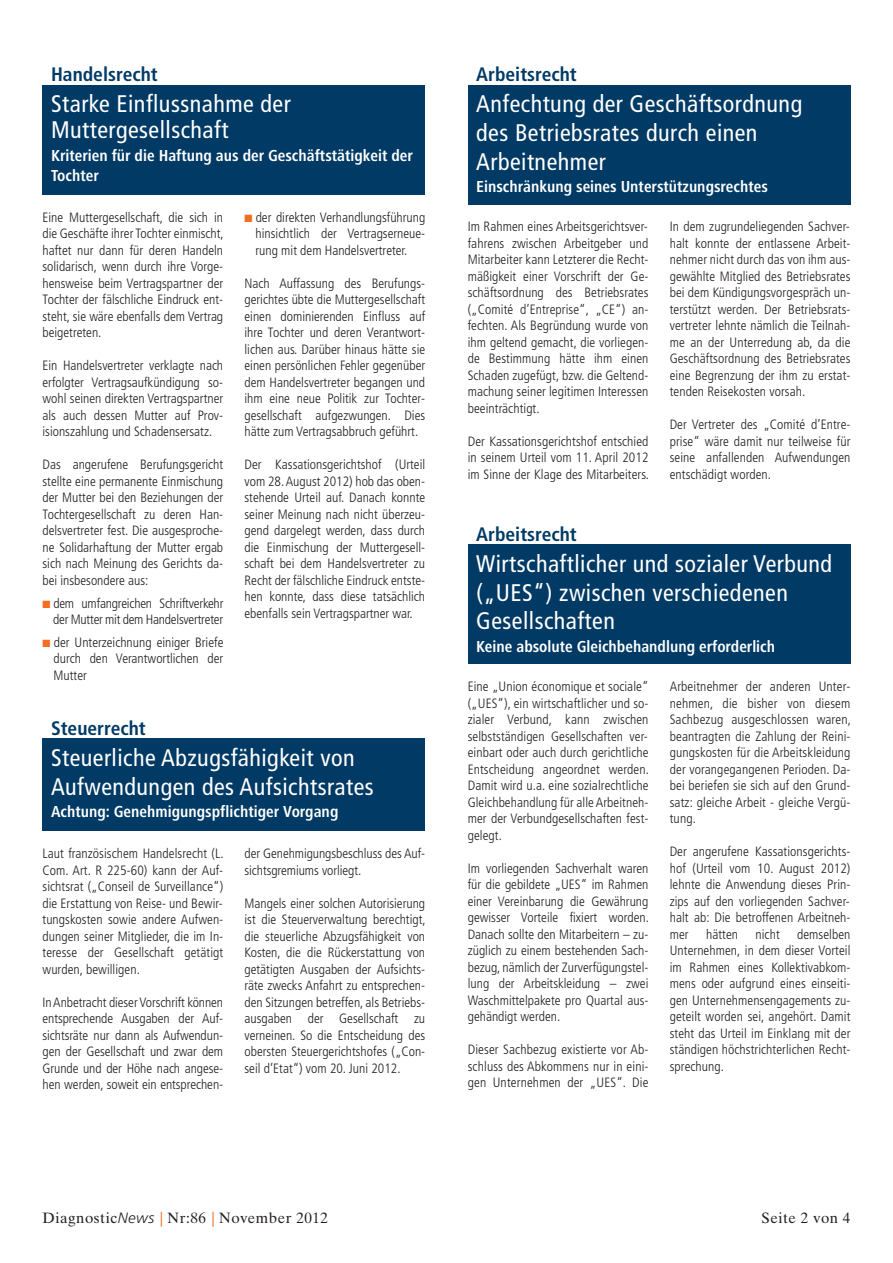
<style>
.page{position:relative;width:893px;height:1263px;background:#fff}
.page>*{position:absolute;margin:0;border:0;box-sizing:border-box;transform-origin:0 0}
.t1{font:condensed 24px/28.8px "Frutiger LT Std";letter-spacing:.02em;color:#fff}
.t2{font:700 condensed 19.5px "Frutiger LT Std";color:#013a65}
.t3{font:700 condensed 16.5px/19.8px "Frutiger Next LT";color:#fff}
.t4{font:15px "Times Ten Greek Upright";letter-spacing:.035em;color:#231f20}
.t5{font:300 condensed 13.5px/16.5px "Frutiger LT Std";color:#231f20;text-align:justify}
.s1{color:#f36e21}
.s2{font-family:"Frutiger LT Std";font-weight:300;font-style:italic}
.s3{font-family:"Frutiger LT Std";font-weight:300;font-style:italic;color:#f36e21}
</style>
<div class="page">
<div style="left:43px;top:85px;width:382px;height:109px;background:#013a65"></div>
<div style="left:468px;top:85px;width:382px;height:119px;background:#013a65"></div>
<div style="left:468px;top:545px;width:382px;height:119px;background:#013a65"></div>
<div style="left:43px;top:739px;width:382px;height:92px;background:#013a65"></div>
<h2 class="t2" style="left:51px;top:66px;width:108px">Handelsrecht</h2>
<h1 class="t1" style="left:51px;top:92px;width:241px;line-height:26.4px">Starke Einflussnahme der<br>Muttergesellschaft</h1>
<p class="t3" style="left:51px;top:148px;width:363px">Kriterien für die Haftung aus der Geschäftstätigkeit der<br>Tochter</p>
<p class="t5" style="left:43px;top:210px;width:183px">Eine Muttergesellschaft, die sich in die Geschäfte ihrer Tochter einmischt, haftet nur dann für deren Handeln solidarisch, wenn durch ihre Vorge&shy;hensweise beim Vertragspartner der Tochter der fälschliche Eindruck ent&shy;steht, sie wäre ebenfalls dem Vertrag beigetreten.</p>
<p class="t5" style="left:43px;top:358px;width:182px">Ein Handelsvertreter verklagte nach erfolgter Vertragsaufkündigung so&shy;wohl seinen direkten Vertragspartner als auch dessen Mutter auf Prov&shy;isionszahlung und Schadensersatz.</p>
<p class="t5" style="left:43px;top:457px;width:182px">Das angerufene Berufungsgericht stellte eine permanente Einmischung der Mutter bei den Beziehungen der Tochtergesellschaft zu deren Han&shy;delsvertreter fest. Die ausgesproche&shy;ne Solidarhaftung der Mutter ergab sich nach Meinung des Gerichts da&shy;bei insbesondere aus:</p>
<p class="t5" style="left:43px;top:596px;width:182px;text-align:right"><span class="s1">■</span> dem umfangreichen Schriftverkehr der Mutter mit dem Handelsvertreter</p>
<p class="t5" style="left:54px;top:635px;width:171px;text-indent:-11px"><span class="s1">■</span> der Unterzeichnung einiger Briefe durch den Verantwortlichen der Mutter</p>
<p class="t5" style="left:256px;top:210px;width:171px;text-indent:-11px"><span class="s1">■</span> der direkten Verhandlungsführung hinsichtlich der Vertragserneue&shy;rung mit dem Handelsvertreter.</p>
<p class="t5" style="left:244px;top:276px;width:182px">Nach Auffassung des Berufungs&shy;gerichtes übte die Muttergesellschaft einen dominierenden Einfluss auf ihre Tochter und deren Verantwort&shy;lichen aus. Darüber hinaus hätte sie einen persönlichen Fehler gegenüber dem Handelsvertreter begangen und ihm eine neue Politik zur Tochter&shy;gesellschaft aufgezwungen. Dies hätte zum Vertragsabbruch geführt.</p>
<p class="t5" style="left:244px;top:457px;width:182px">Der Kassationsgerichtshof (Urteil vom 28.August 2012) hob das oben&shy;stehende Urteil auf. Danach konnte seiner Meinung nach nicht überzeu&shy;gend dargelegt werden, dass durch die Einmischung der Muttergesell&shy;schaft bei dem Handelsvertreter zu Recht der fälschliche Eindruck entste&shy;hen konnte, dass diese tatsächlich ebenfalls sein Vertragspartner war.</p>
<h2 class="t2" style="left:51px;top:720px;width:96px">Steuerrecht</h2>
<h1 class="t1" style="left:51px;top:745px;width:324px">Steuerliche Abzugsfähigkeit von<br>Aufwendungen des Aufsichtsrates</h1>
<p class="t3" style="left:51px;top:804px;width:289px">Achtung: Genehmigungspflichtiger Vorgang</p>
<p class="t5" style="left:43px;top:846px;width:183px">Laut französischem Handelsrecht (L.<br>Com. Art. R 225-60) kann der Auf&shy;sichtsrat („Conseil de Surveillance“) die Erstattung von Reise- und Bewir&shy;tungskosten sowie andere Aufwen&shy;dungen seiner Mitglieder, die im In&shy;teresse der Gesellschaft getätigt wurden, bewilligen.</p>
<p class="t5" style="left:43px;top:995px;width:182px">InAnbetracht dieserVorschrift können entsprechende Ausgaben der Auf&shy;sichtsräte nur dann als Aufwendun&shy;gen der Gesellschaft und zwar dem Grunde und der Höhe nach angese&shy;hen werden, soweit ein entsprechen-</p>
<p class="t5" style="left:244px;top:846px;width:182px">der Genehmigungsbeschluss des Auf&shy;sichtsgremiums vorliegt.</p>
<p class="t5" style="left:244px;top:896px;width:183px">Mangels einer solchen Autorisierung ist die Steuerverwaltung berechtigt, die steuerliche Abzugsfähigkeit von Kosten, die die Rückerstattung von getätigten Ausgaben der Aufsichts&shy;räte zwecks Anfahrt zu entsprechen&shy;den Sitzungen betreffen, als Betriebs&shy;ausgaben der Gesellschaft zu verneinen. So die Entscheidung des obersten Steuergerichtshofes („Con&shy;seil d’Etat“) vom 20. Juni 2012.</p>
<h2 class="t2" style="left:476px;top:66px;width:102px">Arbeitsrecht</h2>
<h1 class="t1" style="left:476px;top:91px;width:327px">Anfechtung der Geschäftsordnung des Betriebsrates durch einen<br>Arbeitnehmer</h1>
<p class="t3" style="left:476px;top:179px;width:293px">Einschränkung seines Unterstützungsrechtes</p>
<p class="t5" style="left:468px;top:219px;width:182px">Im Rahmen eines Arbeitsgerichtsver&shy;fahrens zwischen Arbeitgeber und Mitarbeiter kann Letzterer die Recht&shy;mäßigkeit einer Vorschrift der Ge&shy;schäftsordnung des Betriebsrates („Comité d’Entreprise“, „CE“) an&shy;fechten. Als Begründung wurde von ihm geltend gemacht, die vorliegen&shy;de Bestimmung hätte ihm einen Schaden zugefügt, bzw. die Geltend&shy;machung seiner legitimen Interessen beeinträchtigt.</p>
<p class="t5" style="left:468px;top:434px;width:183px">Der Kassationsgerichtshof entschied in seinem Urteil vom 11. April 2012 im Sinne der Klage des Mitarbeiters.</p>
<p class="t5" style="left:670px;top:219px;width:182px">In dem zugrundeliegenden Sachver&shy;halt konnte der entlassene Arbeit&shy;nehmer nicht durch das von ihm aus&shy;gewählte Mitglied des Betriebsrates bei dem Kündigungsvorgespräch un&shy;terstützt werden. Der Betriebsrats&shy;vertreter lehnte nämlich die Teilnah&shy;me an der Unterredung ab, da die Geschäftsordnung des Betriebsrates eine Begrenzung der ihm zu erstat&shy;tenden Reisekosten vorsah.</p>
<p class="t5" style="left:670px;top:417px;width:182px">Der Vertreter des „Comité d’Entre&shy;prise“ wäre damit nur teilweise für seine anfallenden Aufwendungen entschädigt worden.</p>
<h2 class="t2" style="left:476px;top:526px;width:102px">Arbeitsrecht</h2>
<h1 class="t1" style="left:476px;top:551px;width:357px">Wirtschaftlicher und sozialer Verbund („UES“) zwischen verschiedenen<br>Gesellschaften</h1>
<p class="t3" style="left:476px;top:638px;width:300px">Keine absolute Gleichbehandlung erforderlich</p>
<p class="t5" style="left:468px;top:679px;width:183px">Eine „Union économique et sociale“ („UES“), ein wirtschaftlicher und so&shy;zialer Verbund, kann zwischen selbstständigen Gesellschaften ver&shy;einbart oder auch durch gerichtliche Entscheidung angeordnet werden.<br>Damit wird u.a. eine sozialrechtliche Gleichbehandlung für alle Arbeitneh&shy;mer der Verbundgesellschaften fest&shy;gelegt.</p>
<p class="t5" style="left:468px;top:861px;width:183px">Im vorliegenden Sachverhalt waren für die gebildete „UES“ im Rahmen einer Vereinbarung die Gewährung gewisser Vorteile fixiert worden.<br>Danach sollte den Mitarbeitern – zu&shy;züglich zu einem bestehenden Sach&shy;bezug, nämlich der Zurverfügungstel&shy;lung der Arbeitskleidung – zwei Waschmittelpakete pro Quartal aus&shy;gehändigt werden.</p>
<p class="t5" style="left:468px;top:1042px;width:182px">Dieser Sachbezug existierte vor Ab&shy;schluss des Abkommens nur in eini&shy;gen Unternehmen der „UES“. Die</p>
<p class="t5" style="left:670px;top:679px;width:183px">Arbeitnehmer der anderen Unter&shy;nehmen, die bisher von diesem Sachbezug ausgeschlossen waren, beantragten die Zahlung der Reini&shy;gungskosten für die Arbeitskleidung der vorangegangenen Perioden. Da&shy;bei beriefen sie sich auf den Grund&shy;satz: gleiche Arbeit - gleiche Vergü&shy;tung.</p>
<p class="t5" style="left:670px;top:844px;width:182px">Der angerufene Kassationsgerichts&shy;hof (Urteil vom 10. August 2012) lehnte die Anwendung dieses Prin&shy;zips auf den vorliegenden Sachver&shy;halt ab: Die betroffenen Arbeitneh&shy;mer</p>
<p class="t5" style="left:670px;top:927px;width:182px;text-indent:127px">demselben Unternehmen, in dem dieser Vorteil im Rahmen eines Kollektivabkom&shy;mens oder aufgrund eines einseiti&shy;gen Unternehmensengagements zu&shy;geteilt worden sei, angehört. Damit steht das Urteil im Einklang mit der ständigen höchstrichterlichen Recht&shy;sprechung.</p>
<p class="t5" style="left:706px;top:927px;width:34px">hätten</p>
<p class="t5" style="left:755px;top:927px;width:26px">nicht</p>
<p class="t4" style="left:43px;top:1212px;width:287px">Diagnostic<span class="s2">News</span> <span class="s3">|</span> Nr:86 <span class="s3">|</span> November 2012</p>
<p class="t4" style="left:762px;top:1212px;width:90px">Seite 2 von 4</p>
</div>
